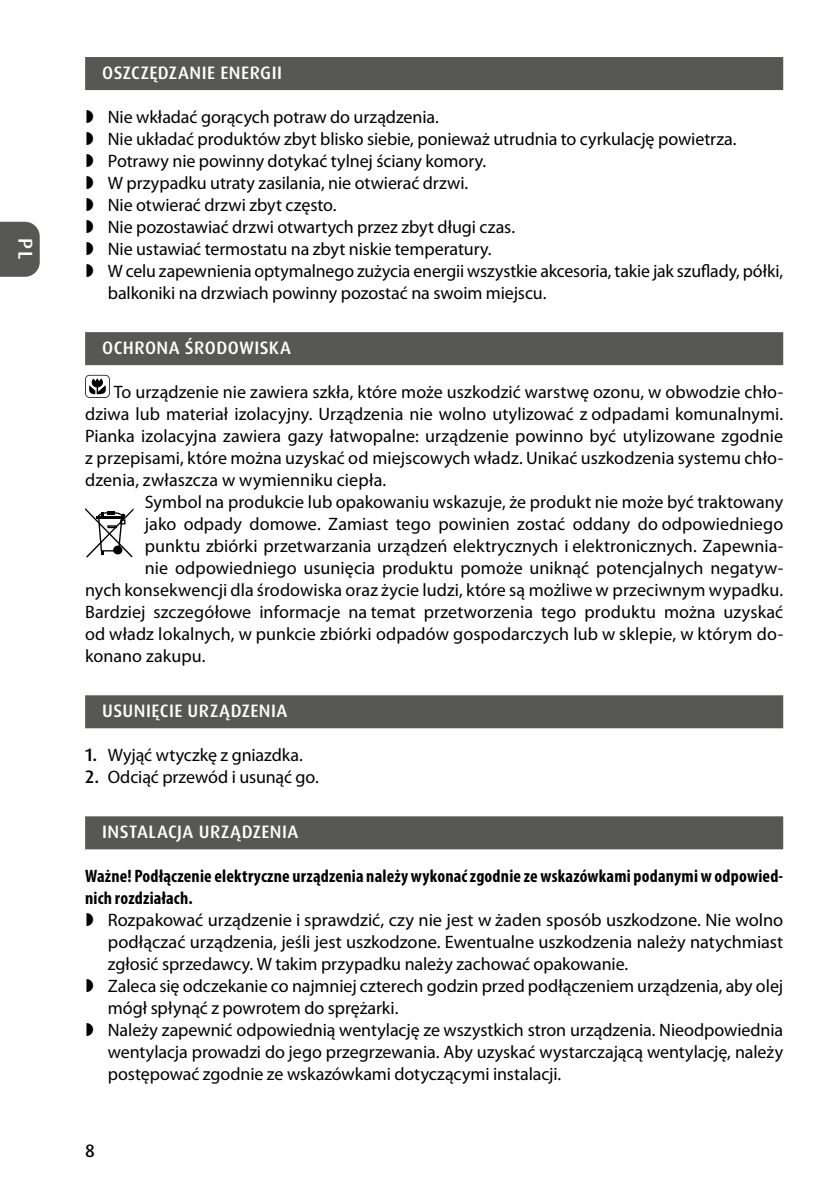
<style>
.page{position:relative;width:840px;height:1191px;background:#fff}
.page>*{position:absolute;margin:0;border:0;box-sizing:border-box;transform-origin:0 0}
.t1{font:500 20px "Dax Pro";color:#fff}
.t2{font:18px/22px "Myriad Pro";color:#000}
.t3{font:700 condensed 18px/22px "Myriad Pro";letter-spacing:.01em;color:#000}
.t4{font:500 18px "Dax Pro";letter-spacing:.025em;color:#fff}
.t5{font:500 18px "Dax Pro";color:#000}
.s1{font-family:"Dax Pro";font-weight:500}
</style>
<div class="page">
<svg style="left:0;top:222px;width:40px;height:55px;background:#5f5f5e"></svg>
<div style="left:85px;top:57px;width:697px;height:33px;background:#575756"></div>
<div style="left:85px;top:332px;width:697px;height:33px;background:#575756"></div>
<div style="left:85px;top:695px;width:697px;height:33px;background:#575756"></div>
<div style="left:85px;top:816px;width:697px;height:33px;background:#575756"></div>
<svg style="left:85px;top:375px;width:25px;height:23px"></svg>
<div style="left:86px;top:375px;width:23px;height:22px;background:#fff;border-radius:4px"></div>
<svg style="left:89px;top:378px;width:17px;height:16px"></svg>
<svg style="left:85px;top:508px;width:48px;height:49px"></svg>
<p class="t1" style="left:38px;top:238px;width:23px;rotate:90deg">PL</p>
<p class="t4" style="left:102px;top:61px;width:181px">OSZCZĘDZANIE ENERGII</p>
<p class="t2" style="left:108px;top:106px;width:676px">Nie wkładać gorących potraw do urządzenia.<br>Nie układać produktów zbyt blisko siebie, ponieważ utrudnia to cyrkulację powietrza.<br>Potrawy nie powinny dotykać tylnej ściany komory.<br>W przypadku utraty zasilania, nie otwierać drzwi.<br>Nie otwierać drzwi zbyt często.<br>Nie pozostawiać drzwi otwartych przez zbyt długi czas.<br>Nie ustawiać termostatu na zbyt niskie temperatury.<br>W celu zapewnienia optymalnego zużycia energii wszystkie akcesoria, takie jak szuflady, półki, balkoniki na drzwiach powinny pozostać na swoim miejscu.</p>
<p class="t4" style="left:102px;top:336px;width:190px">OCHRONA ŚRODOWISKA</p>
<p class="t2" style="left:85px;top:381px;width:699px;text-align:justify;text-indent:29px">To urządzenie nie zawiera szkła, które może uszkodzić warstwę ozonu, w obwodzie chło&shy;dziwa lub materiał izolacyjny. Urządzenia nie wolno utylizować z odpadami komunalnymi.<br>Pianka izolacyjna zawiera gazy łatwopalne: urządzenie powinno być utylizowane zgodnie z przepisami, które można uzyskać od miejscowych władz. Unikać uszkodzenia systemu chło&shy;dzenia, zwłaszcza w wymienniku ciepła.</p>
<p class="t2" style="left:145px;top:491px;width:639px">Symbol na produkcie lub opakowaniu wskazuje, że produkt nie może być traktowany</p>
<p class="t2" style="left:145px;top:513px;width:639px">jako odpady domowe. Zamiast tego powinien zostać oddany do odpowiedniego</p>
<p class="t2" style="left:145px;top:535px;width:639px">punktu zbiórki przetwarzania urządzeń elektrycznych i elektronicznych. Zapewnia-</p>
<p class="t2" style="left:145px;top:557px;width:639px">nie odpowiedniego usunięcia produktu pomoże uniknąć potencjalnych negatyw-</p>
<p class="t2" style="left:85px;top:579px;width:699px">nych konsekwencji dla środowiska oraz życie ludzi, które są możliwe w przeciwnym wypadku.</p>
<p class="t2" style="left:85px;top:601px;width:699px">Bardziej szczegółowe informacje na temat przetworzenia tego produktu można uzyskać</p>
<p class="t2" style="left:85px;top:623px;width:699px">od władz lokalnych, w punkcie zbiórki odpadów gospodarczych lub w sklepie, w którym do-</p>
<p class="t2" style="left:85px;top:645px;width:122px">konano zakupu.</p>
<p class="t4" style="left:102px;top:699px;width:187px">USUNIĘCIE URZĄDZENIA</p>
<p class="t2" style="left:85px;top:744px;width:219px"><span class="s1">1.</span> Wyjąć wtyczkę z gniazdka.</p>
<p class="t2" style="left:85px;top:766px;width:235px"><span class="s1">2.</span> Odciąć przewód i usunąć go.</p>
<p class="t4" style="left:102px;top:820px;width:198px">INSTALACJA URZĄDZENIA</p>
<p class="t3" style="left:85px;top:865px;width:699px">Ważne! Podłączenie elektryczne urządzenia należy wykonać zgodnie ze wskazówkami podanymi w odpowied&shy;nich rozdziałach.</p>
<p class="t2" style="left:108px;top:909px;width:676px">Rozpakować urządzenie i sprawdzić, czy nie jest w żaden sposób uszkodzone. Nie wolno podłączać urządzenia, jeśli jest uszkodzone. Ewentualne uszkodzenia należy natychmiast zgłosić sprzedawcy. W takim przypadku należy zachować opakowanie.<br>Zaleca się odczekanie co najmniej czterech godzin przed podłączeniem urządzenia, aby olej mógł spłynąć z powrotem do sprężarki.<br>Należy zapewnić odpowiednią wentylację ze wszystkich stron urządzenia. Nieodpowiednia wentylacja prowadzi do jego przegrzewania. Aby uzyskać wystarczającą wentylację, należy postępować zgodnie ze wskazówkami dotyczącymi instalacji.</p>
<p class="t5" style="left:85px;top:1139px;width:11px">8</p>
</div>
